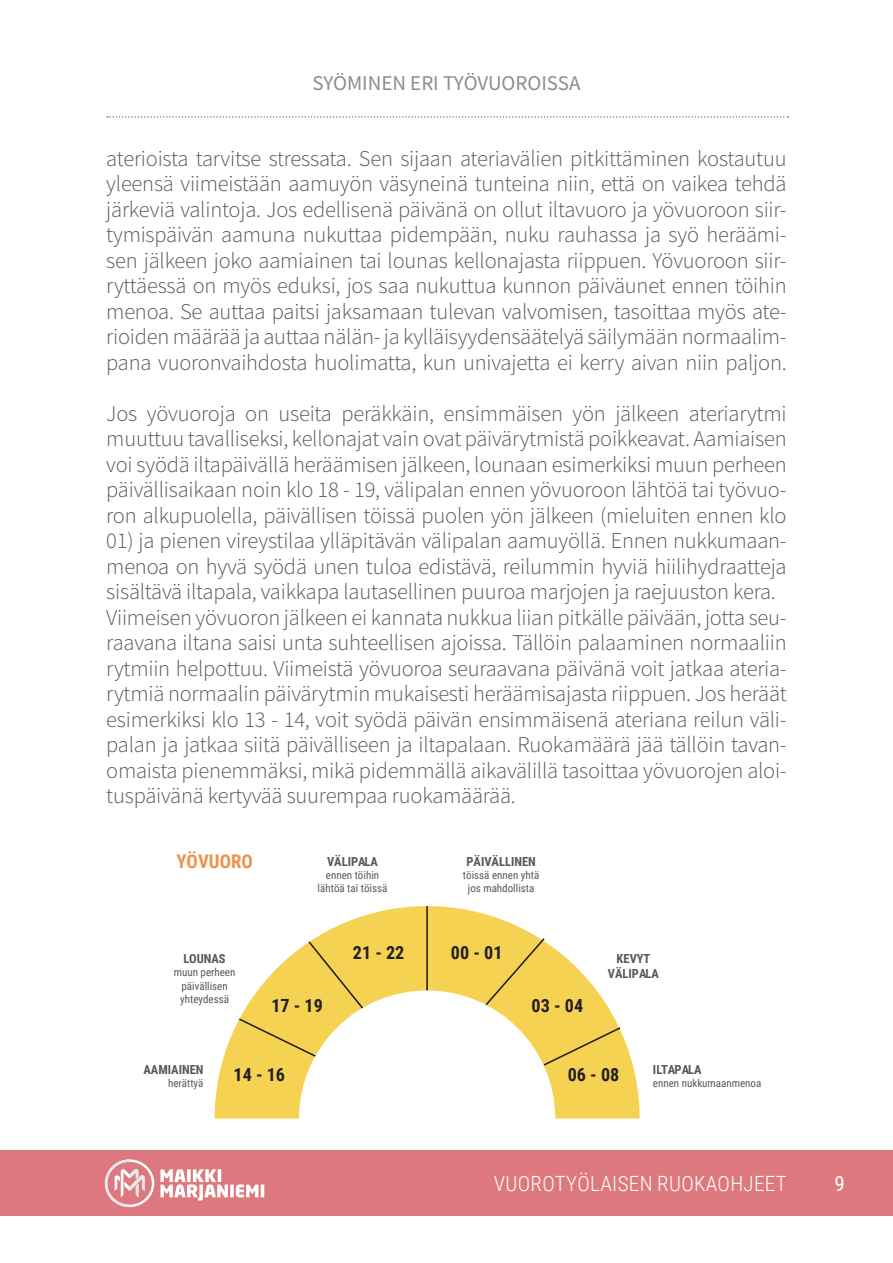
<style>
.page{position:relative;width:893px;height:1263px;background:#fff}
.page>*{position:absolute;margin:0;border:0;box-sizing:border-box;transform-origin:0 0}
.t1{font:300 22.5px/25.5px "Source Sans Pro";letter-spacing:-.01em;color:#57585a;text-align:justify}
.t2{font:300 21px "Roboto Condensed";letter-spacing:.015em;color:#fff}
.t3{font:21px "Source Sans Pro";color:#8a8c8f}
.t4{font:21px "Roboto Condensed";color:#fff}
.t5{font:700 18.9px "Roboto Condensed";color:#ec944c}
.t6{font:700 18.15px "Roboto Condensed";color:#231f20}
.t7{font:700 12.45px/15px "Roboto Condensed";color:#57585a;text-align:center}
.t8{font:10.95px/13.2px "Roboto Condensed";color:#57585a;text-align:center}
</style>
<div class="page">
<svg style="left:215px;top:1024px;width:425px;height:94px"></svg>
<svg style="left:237px;top:906px;width:385px;height:161px"></svg>
<div style="left:0;top:1150px;width:893px;height:66px;background:#dd797e"></div>
<svg style="left:107px;top:116px;width:681px;height:2px"></svg>
<svg style="left:105px;top:1159px;width:49px;height:48px"></svg>
<svg style="left:160px;top:1169px;width:68px;height:31px"></svg>
<svg style="left:230px;top:1184px;width:4px;height:13px"></svg>
<svg style="left:236px;top:1184px;width:28px;height:13px"></svg>
<p class="t3" style="left:312px;top:70px;width:269px">SYÖMINEN ERI TYÖVUOROISSA</p>
<p class="t1" style="left:106px;top:146px;width:682px">aterioista tarvitse stressata. Sen sijaan ateriavälien pitkittäminen kostautuu yleensä viimeistään aamuyön väsyneinä tunteina niin, että on vaikea tehdä järkeviä valintoja. Jos edellisenä päivänä on ollut iltavuoro ja yövuoroon siir&shy;tymispäivän aamuna nukuttaa pidempään, nuku rauhassa ja syö heräämi&shy;sen jälkeen joko aamiainen tai lounas kellonajasta riippuen. Yövuoroon siir&shy;ryttäessä on myös eduksi, jos saa nukuttua kunnon päiväunet ennen töihin menoa. Se auttaa paitsi jaksamaan tulevan valvomisen, tasoittaa myös ate&shy;rioiden määrää ja auttaa nälän- ja kylläisyydensäätelyä säilymään normaalim&shy;pana vuoronvaihdosta huolimatta, kun univajetta ei kerry aivan niin paljon.</p>
<p class="t1" style="left:106px;top:401px;width:682px">Jos yövuoroja on useita peräkkäin, ensimmäisen yön jälkeen ateriarytmi muuttuu tavalliseksi, kellonajat vain ovat päivärytmistä poikkeavat. Aamiaisen voi syödä iltapäivällä heräämisen jälkeen, lounaan esimerkiksi muun perheen päivällisaikaan noin klo 18 - 19, välipalan ennen yövuoroon lähtöä tai työvuo&shy;ron alkupuolella, päivällisen töissä puolen yön jälkeen (mieluiten ennen klo</p>
<p class="t1" style="left:106px;top:528px;width:682px">01) ja pienen vireystilaa ylläpitävän välipalan aamuyöllä. Ennen nukkumaan&shy;menoa on hyvä syödä unen tuloa edistävä, reilummin hyviä hiilihydraatteja sisältävä iltapala, vaikkapa lautasellinen puuroa marjojen ja raejuuston kera.</p>
<p class="t1" style="left:106px;top:605px;width:682px">Viimeisen yövuoron jälkeen ei kannata nukkua liian pitkälle päivään, jotta seu&shy;raavana iltana saisi unta suhteellisen ajoissa. Tällöin palaaminen normaaliin rytmiin helpottuu. Viimeistä yövuoroa seuraavana päivänä voit jatkaa ateria&shy;rytmiä normaalin päivärytmin mukaisesti heräämisajasta riippuen. Jos heräät esimerkiksi klo 13 - 14, voit syödä päivän ensimmäisenä ateriana reilun väli&shy;palan ja jatkaa siitä päivälliseen ja iltapalaan. Ruokamäärä jää tällöin tavan&shy;omaista pienemmäksi, mikä pidemmällä aikavälillä tasoittaa yövuorojen aloi&shy;tuspäivänä kertyvää suurempaa ruokamäärää.</p>
<p class="t5" style="left:176px;top:848px;width:78px">YÖVUORO</p>
<p class="t7" style="left:184px;top:951px;width:44px">LOUNAS</p>
<p class="t8" style="left:174px;top:965px;width:63px">muun perheen päivällisen yhteydessä</p>
<p class="t7" style="left:327px;top:853px;width:52px">VÄLIPALA</p>
<p class="t8" style="left:318px;top:868px;width:71px">ennen töihin lähtöä tai töissä</p>
<p class="t7" style="left:466px;top:853px;width:71px">PÄIVÄLLINEN</p>
<p class="t8" style="left:463px;top:868px;width:78px">töissä ennen yhtä jos mahdollista</p>
<p class="t6" style="left:271px;top:992px;width:53px">17 - 19</p>
<p class="t6" style="left:353px;top:940px;width:53px">21 - 22</p>
<p class="t6" style="left:451px;top:940px;width:53px">00 - 01</p>
<p class="t6" style="left:532px;top:992px;width:53px">03 - 04</p>
<p class="t7" style="left:608px;top:951px;width:52px">KEVYT<br>VÄLIPALA</p>
<p class="t7" style="left:143px;top:1062px;width:62px">AAMIAINEN</p>
<p class="t8" style="left:168px;top:1076px;width:37px">herättyä</p>
<p class="t6" style="left:234px;top:1061px;width:53px">14 - 16</p>
<p class="t6" style="left:568px;top:1061px;width:53px">06 - 08</p>
<p class="t7" style="left:653px;top:1062px;width:50px">ILTAPALA</p>
<p class="t8" style="left:653px;top:1076px;width:110px">ennen nukkumaanmenoa</p>
<p class="t2" style="left:494px;top:1168px;width:294px">VUOROTYÖLAISEN RUOKAOHJEET</p>
<p class="t4" style="left:835px;top:1168px;width:12px">9</p>
</div>
